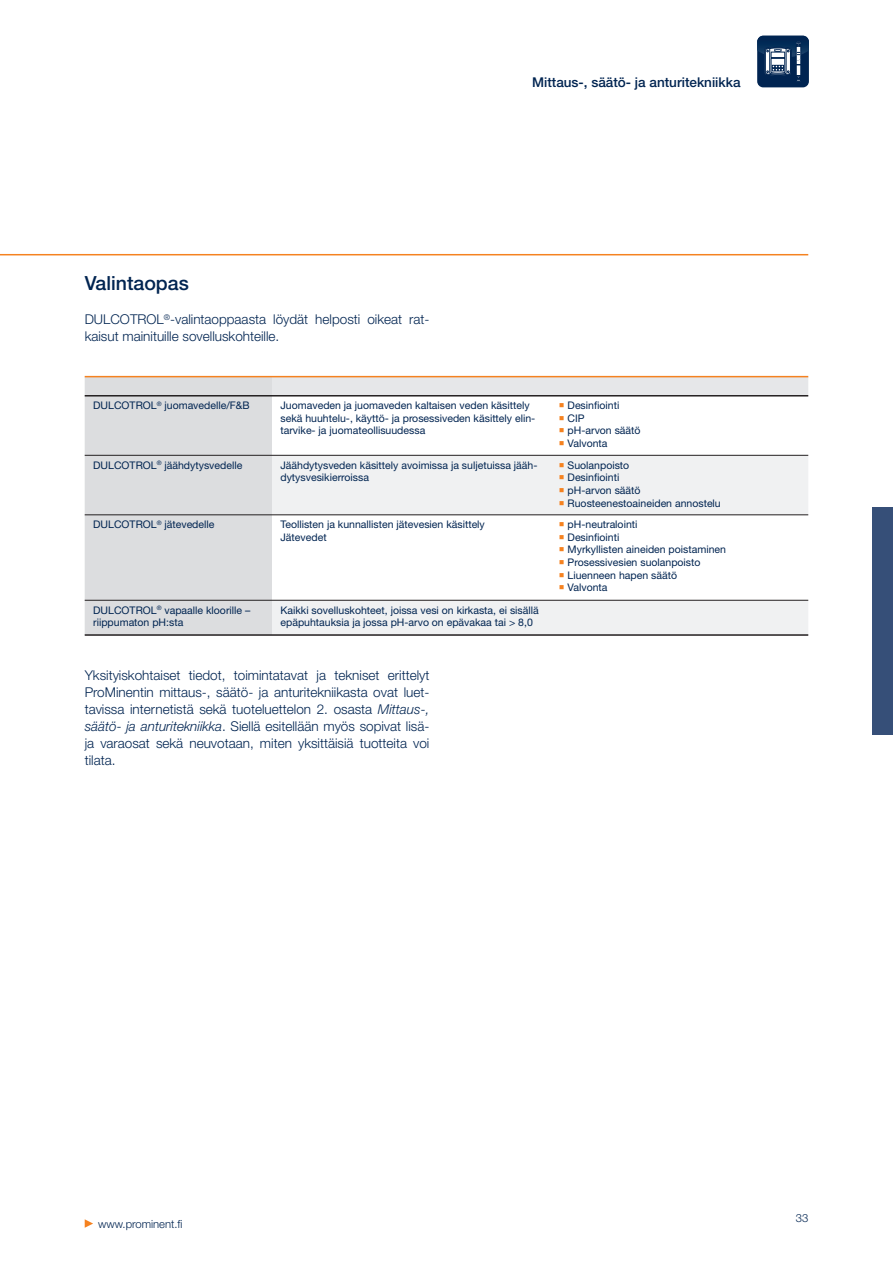
<style>
.page{position:relative;width:893px;height:1262px;background:#fff}
.page>*{position:absolute;margin:0;border:0;box-sizing:border-box;transform-origin:0 0}
.t1{font:500 19.5px "Helvetica Neue";color:#002451}
.t2{font:300 13.5px/17px "Helvetica Neue";color:#002451}
.t3{font:500 13.5px "Helvetica Neue";color:#002451}
.t4{font:300 11.25px "Helvetica Neue";color:#002451}
.t5{font:10.5px/12.6px "Helvetica Neue";color:#002451}
.s1{font-style:italic}
</style>
<div class="page">
<svg style="left:85px;top:1219px;width:8px;height:9px"></svg>
<hr style="left:0;top:254px;width:807px;height:1px;background:#f58220">
<div style="left:756px;top:36px;width:52px;height:51px;background:#002451;border-radius:6px"></div>
<svg style="left:756px;top:36px;width:52px;height:46px"></svg>
<div style="left:85px;top:377px;width:187px;height:257px;background:#dcdddf"></div>
<div style="left:272px;top:377px;width:535px;height:18px;background:#e6e7e9"></div>
<svg style="left:272px;top:454px;width:535px;height:1px"></svg>
<svg style="left:272px;top:456px;width:535px;height:178px;fill:#f0f1f2"></svg>
<hr style="left:85px;top:376px;width:722px;height:1px;background:#f58220">
<hr style="left:85px;top:634px;width:722px;height:2px;background:#231f20">
<hr style="left:85px;top:600px;width:722px;height:1px;background:#231f20">
<hr style="left:85px;top:455px;width:722px;height:1px;background:#231f20">
<hr style="left:85px;top:515px;width:722px;height:1px;background:#231f20">
<hr style="left:85px;top:395px;width:722px;height:2px;background:#231f20">
<div style="left:871px;top:508px;width:21px;height:227px;background:#364f78"></div>
<svg style="left:559px;top:463px;width:4px;height:4px"></svg>
<svg style="left:559px;top:475px;width:4px;height:5px"></svg>
<svg style="left:559px;top:488px;width:4px;height:4px"></svg>
<svg style="left:559px;top:501px;width:4px;height:4px"></svg>
<svg style="left:559px;top:522px;width:4px;height:4px"></svg>
<svg style="left:559px;top:535px;width:4px;height:4px"></svg>
<svg style="left:559px;top:548px;width:4px;height:4px"></svg>
<svg style="left:559px;top:560px;width:4px;height:4px"></svg>
<svg style="left:559px;top:573px;width:4px;height:4px"></svg>
<svg style="left:559px;top:585px;width:4px;height:4px"></svg>
<h1 class="t1" style="left:85px;top:276px;width:106px">Valintaopas</h1>
<p class="t2" style="left:85px;top:312px;width:346px">DULCOTROL<sup>®</sup>-valintaoppaasta löydät helposti oikeat rat&shy;kaisut mainituille sovelluskohteille.</p>
<p class="t3" style="left:532px;top:78px;width:210px">Mittaus-, säätö- ja anturitekniikka</p>
<p class="t5" style="left:93px;top:400px;width:158px">DULCOTROL<sup>®</sup> juomavedelle/F&amp;B</p>
<p class="t5" style="left:280px;top:400px;width:256px">Juomaveden ja juomaveden kaltaisen veden käsittely sekä huuhtelu-, käyttö- ja prosessiveden käsittely elin&shy;tarvike- ja juomateollisuudessa</p>
<p class="t5" style="left:567px;top:400px;width:74px">Desinfiointi<br>CIP<br>pH-arvon säätö<br>Valvonta</p>
<p class="t5" style="left:93px;top:460px;width:150px">DULCOTROL<sup>®</sup> jäähdytysvedelle</p>
<p class="t5" style="left:280px;top:460px;width:258px">Jäähdytysveden käsittely avoimissa ja suljetuissa jääh&shy;dytysvesikierroissa</p>
<p class="t5" style="left:567px;top:460px;width:155px">Suolanpoisto<br>Desinfiointi<br>pH-arvon säätö<br>Ruosteenestoaineiden annostelu</p>
<p class="t5" style="left:93px;top:519px;width:123px">DULCOTROL<sup>®</sup> jätevedelle</p>
<p class="t5" style="left:280px;top:519px;width:206px">Teollisten ja kunnallisten jätevesien käsittely<br>Jätevedet</p>
<p class="t5" style="left:567px;top:519px;width:160px">pH-neutralointi<br>Desinfiointi<br>Myrkyllisten aineiden poistaminen<br>Prosessivesien suolanpoisto<br>Liuenneen hapen säätö<br>Valvonta</p>
<p class="t5" style="left:93px;top:605px;width:158px">DULCOTROL<sup>®</sup> vapaalle kloorille – riippumaton pH:sta</p>
<p class="t5" style="left:280px;top:605px;width:260px">Kaikki sovelluskohteet, joissa vesi on kirkasta, ei sisällä epäpuhtauksia ja jossa pH-arvo on epävakaa tai &gt; 8,0</p>
<p class="t2" style="left:85px;top:668px;width:346px;text-align:justify">Yksityiskohtaiset tiedot, toimintatavat ja tekniset erittelyt ProMinentin mittaus-, säätö- ja anturitekniikasta ovat luet&shy;tavissa internetistä sekä tuoteluettelon 2. osasta <span class="s1">Mittaus-, säätö- ja anturitekniikka</span>. Siellä esitellään myös sopivat lisä&shy;ja varaosat sekä neuvotaan, miten yksittäisiä tuotteita voi tilata.</p>
<p class="t4" style="left:98px;top:1220px;width:86px">www.prominent.fi</p>
<p class="t4" style="left:795px;top:1214px;width:14px">33</p>
</div>
